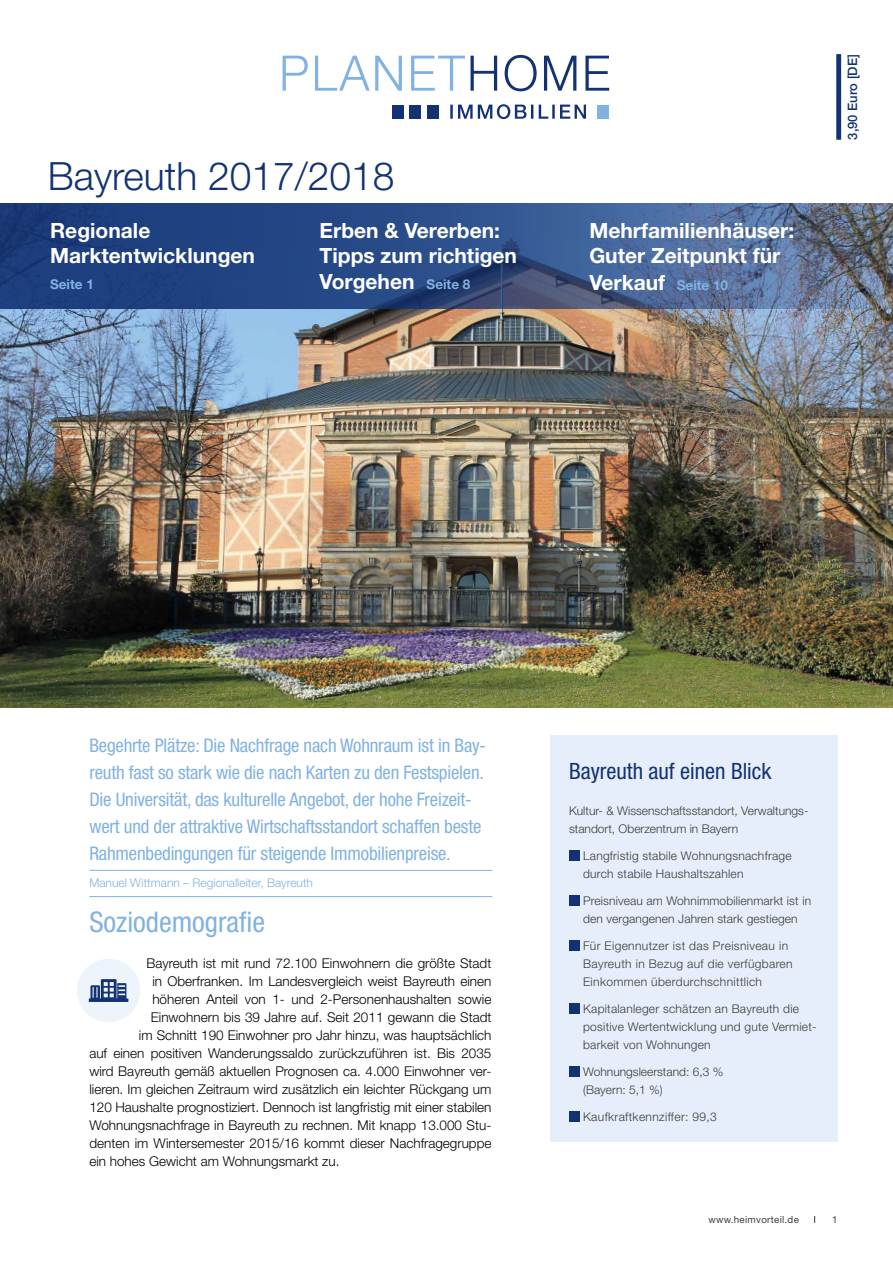
<style>
.page{position:relative;width:893px;height:1263px;background:#fff}
.page>*{position:absolute;margin:0;border:0;box-sizing:border-box;transform-origin:0 0}
.t1{font:300 39px "Helvetica Neue LT Std";color:#123274}
.t2{font:condensed 28.5px "Helvetica Neue LT Std";color:#81b2e1}
.t3{font:condensed 22.5px "Helvetica Neue LT Std";color:#123274}
.t4{font:700 21px/25.7px "Helvetica Neue LT Std";color:#fff}
.t5{font:condensed 18.75px/27px "Helvetica Neue LT Std";letter-spacing:-.01em;color:#81b2e1}
.t6{font:300 13.5px "Helvetica Neue LT Std";color:#000}
.t7{font:700 13.5px "Helvetica Neue LT Std";color:#81b2e1}
.t8{font:500 13.05px "Helvetica Neue LT Std";color:#123274}
.t9{font:300 12px/18px "Helvetica Neue LT Std";letter-spacing:.02em;color:#3c3c3b}
.t10{font:300 12px/18px "Helvetica Neue LT Std";color:#3c3c3b}
.t11{font:300 12px "Helvetica Neue LT Std";color:#81b2e1}
.t12{font:9.75px "Helvetica Neue LT Std";letter-spacing:.03em;color:#3c3c3b}
.s1{font-size:13.5px;color:#81b2e1}
</style>
<div class="page">
<div style="left:77px;top:959px;width:63px;height:63px;background:#eef4fb;border-radius:50%"></div>
<svg style="left:89px;top:979px;width:39px;height:23px"></svg>
<div style="left:550px;top:735px;width:288px;height:407px;background:#e5eefa"></div>
<div style="left:569px;top:850px;width:10px;height:10px;background:#123274"></div>
<div style="left:569px;top:895px;width:10px;height:10px;background:#123274"></div>
<div style="left:569px;top:940px;width:10px;height:10px;background:#123274"></div>
<div style="left:569px;top:1003px;width:10px;height:10px;background:#123274"></div>
<div style="left:569px;top:1066px;width:10px;height:10px;background:#123274"></div>
<div style="left:569px;top:1111px;width:10px;height:10px;background:#123274"></div>
<hr style="left:89px;top:870px;width:403px;height:1px;background:#81b2e1">
<hr style="left:89px;top:896px;width:403px;height:1px;background:#81b2e1">
<img style="left:0;top:309px;width:893px;height:398px">
<div style="left:836px;top:54px;width:5px;height:86px;background:#123274"></div>
<svg style="left:471px;top:55px;width:138px;height:36px"></svg>
<svg style="left:283px;top:56px;width:182px;height:35px"></svg>
<div style="left:597px;top:105px;width:12px;height:14px;background:#81b2e1"></div>
<div style="left:392px;top:105px;width:12px;height:14px;background:#123274"></div>
<div style="left:409px;top:105px;width:12px;height:14px;background:#123274"></div>
<div style="left:427px;top:105px;width:12px;height:14px;background:#123274"></div>
<svg style="left:450px;top:104px;width:136px;height:15px"></svg>
<svg style="left:0;top:203px;width:893px;height:106px;background:#375387"></svg>
<h1 class="t1" style="left:48px;top:152px;width:348px">Bayreuth 2017/2018</h1>
<h3 class="t4" style="left:320px;top:217px;width:199px">Erben &amp; Vererben:<br>Tipps zum richtigen<br>Vorgehen <span class="s1">Seite 8</span></h3>
<h3 class="t4" style="left:589px;top:217px;width:206px;line-height:26.1px">Mehrfamilienhäuser:<br>Guter Zeitpunkt für<br>Verkauf <span class="s1">Seite 10</span></h3>
<h3 class="t4" style="left:50px;top:217px;width:206px;line-height:25.2px">Regionale<br>Marktentwicklungen</h3>
<p class="t7" style="left:50px;top:276px;width:45px">Seite 1</p>
<p class="t8" style="left:845px;top:140px;width:87px;rotate:-90deg">3,90 Euro [DE]</p>
<p class="t5" style="left:89px;top:732px;width:398px">Begehrte Plätze: Die Nachfrage nach Wohnraum ist in Bay&shy;reuth fast so stark wie die nach Karten zu den Festspielen.<br>Die Universität, das kulturelle Angebot, der hohe Freizeit&shy;wert und der attraktive Wirtschaftsstandort schaffen beste Rahmenbedingungen für steigende Immobilienpreise.</p>
<p class="t11" style="left:89px;top:876px;width:225px">Manuel Wittmann – Regionalleiter, Bayreuth</p>
<h2 class="t2" style="left:89px;top:906px;width:177px">Soziodemografie</h2>
<p class="t6" style="left:146px;top:955px;width:346px">Bayreuth ist mit rund 72.100 Einwohnern die größte Stadt</p>
<p class="t6" style="left:152px;top:973px;width:340px">in Oberfranken. Im Landesvergleich weist Bayreuth einen</p>
<p class="t6" style="left:152px;top:991px;width:340px">höheren Anteil von 1- und 2-Personenhaushalten sowie</p>
<p class="t6" style="left:151px;top:1009px;width:342px">Einwohnern bis 39 Jahre auf. Seit 2011 gewann die Stadt</p>
<p class="t6" style="left:139px;top:1027px;width:354px">im Schnitt 190 Einwohner pro Jahr hinzu, was hauptsächlich</p>
<p class="t6" style="left:89px;top:1045px;width:403px">auf einen positiven Wanderungssaldo zurückzuführen ist. Bis 2035</p>
<p class="t6" style="left:89px;top:1063px;width:404px">wird Bayreuth gemäß aktuellen Prognosen ca. 4.000 Einwohner ver-</p>
<p class="t6" style="left:89px;top:1081px;width:403px">lieren. Im gleichen Zeitraum wird zusätzlich ein leichter Rückgang um</p>
<p class="t6" style="left:89px;top:1099px;width:404px">120 Haushalte prognostiziert. Dennoch ist langfristig mit einer stabilen</p>
<p class="t6" style="left:89px;top:1117px;width:403px">Wohnungsnachfrage in Bayreuth zu rechnen. Mit knapp 13.000 Stu-</p>
<p class="t6" style="left:89px;top:1135px;width:404px">denten im Wintersemester 2015/16 kommt dieser Nachfragegruppe</p>
<p class="t6" style="left:89px;top:1153px;width:252px">ein hohes Gewicht am Wohnungsmarkt zu.</p>
<h3 class="t3" style="left:569px;top:758px;width:204px">Bayreuth auf einen Blick</h3>
<p class="t10" style="left:569px;top:802px;width:239px">Kultur- &amp; Wissenschaftsstandort, Verwaltungs&shy;standort, Oberzentrum in Bayern</p>
<p class="t9" style="left:583px;top:847px;width:210px">Langfristig stabile Wohnungsnachfrage durch stabile Haushaltszahlen</p>
<p class="t9" style="left:583px;top:892px;width:229px">Preisniveau am Wohnimmobilienmarkt ist in den vergangenen Jahren stark gestiegen</p>
<p class="t9" style="left:583px;top:937px;width:211px">Für Eigennutzer ist das Preisniveau in<br>Bayreuth in Bezug auf die verfügbaren<br>Einkommen überdurchschnittlich</p>
<p class="t9" style="left:583px;top:1000px;width:235px">Kapitalanleger schätzen an Bayreuth die positive Wertentwicklung und gute Vermiet&shy;barkeit von Wohnungen</p>
<p class="t10" style="left:583px;top:1063px;width:142px">Wohnungsleerstand: 6,3 % (Bayern: 5,1 %)</p>
<p class="t9" style="left:583px;top:1108px;width:135px">Kaufkraftkennziffer: 99,3</p>
<p class="t12" style="left:708px;top:1214px;width:92px">www.heimvorteil.de</p>
<p class="t12" style="left:832px;top:1214px;width:7px">1</p>
</div>
